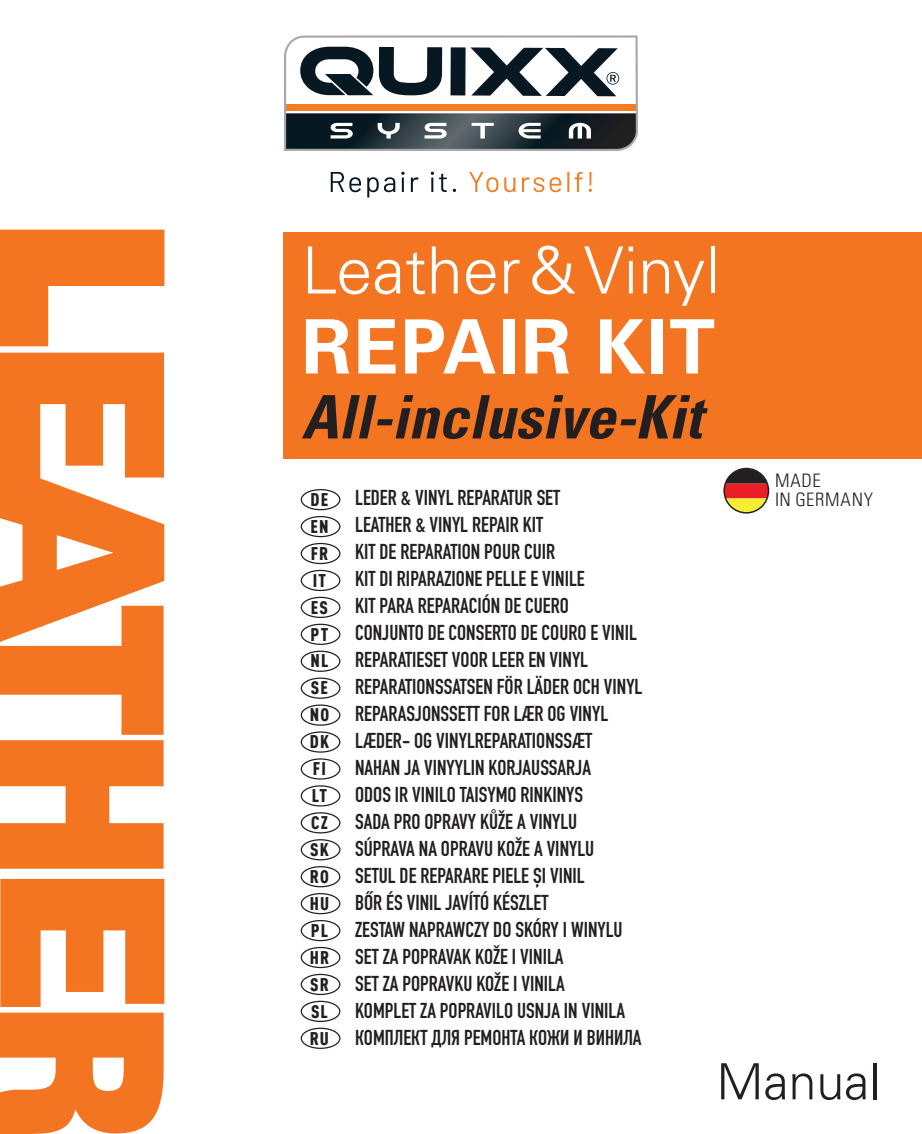
<style>
.page{position:relative;width:922px;height:1134px;background:#fff}
.page>*{position:absolute;margin:0;border:0;box-sizing:border-box;transform-origin:0 0}
.t1{font:700 75px "Univers LT Std";letter-spacing:.02em;color:#fff}
.t2{font:300 65px "Univers LT Std";color:#fff}
.t3{font:italic 700 condensed 60px "Univers LT Std";color:#231f20}
.t4{font:300 50px "Univers LT Std";color:#231f20}
.t5{font:700 21.25px/27px "DIN Condensed";color:#231f20}
.t6{font:21.25px/21.5px "Univers LT Std";color:#111416}
.t7{font:300 condensed 18.5px/18.5px "Univers LT Std";letter-spacing:.045em;color:#231f20}
.t8{font:900 18px/27px "DIN Cond";letter-spacing:.065em;color:#231f20}
</style>
<div class="page">
<div style="left:283px;top:232px;width:638px;height:227px;background:#f47521"></div>
<svg style="left:284px;top:35px;width:354px;height:116px"></svg>
<svg style="left:330px;top:172px;width:126px;height:25px"></svg>
<svg style="left:469px;top:172px;width:29px;height:20px"></svg>
<svg style="left:504px;top:177px;width:11px;height:15px"></svg>
<svg style="left:522px;top:177px;width:39px;height:15px"></svg>
<hr style="left:567px;top:172px;width:2px;height:20px;background:#f47d21">
<svg style="left:574px;top:172px;width:8px;height:20px"></svg>
<svg style="left:588px;top:172px;width:3px;height:20px"></svg>
<div style="left:300px;top:489px;width:40px;height:21px;border:1px solid #231f20;border-radius:50%"></div>
<div style="left:300px;top:516px;width:40px;height:21px;border:1px solid #231f20;border-radius:50%"></div>
<div style="left:300px;top:543px;width:40px;height:21px;border:1px solid #231f20;border-radius:50%"></div>
<div style="left:300px;top:570px;width:40px;height:21px;border:1px solid #231f20;border-radius:50%"></div>
<div style="left:300px;top:597px;width:40px;height:21px;border:1px solid #231f20;border-radius:50%"></div>
<div style="left:300px;top:624px;width:40px;height:21px;border:1px solid #231f20;border-radius:50%"></div>
<div style="left:300px;top:651px;width:40px;height:21px;border:1px solid #231f20;border-radius:50%"></div>
<div style="left:300px;top:677px;width:40px;height:22px;border:1px solid #231f20;border-radius:50%"></div>
<div style="left:300px;top:704px;width:40px;height:22px;border:1px solid #231f20;border-radius:50%"></div>
<div style="left:300px;top:731px;width:40px;height:22px;border:1px solid #231f20;border-radius:50%"></div>
<div style="left:300px;top:758px;width:40px;height:22px;border:1px solid #231f20;border-radius:50%"></div>
<div style="left:300px;top:785px;width:40px;height:21px;border:1px solid #231f20;border-radius:50%"></div>
<div style="left:300px;top:812px;width:40px;height:21px;border:1px solid #231f20;border-radius:50%"></div>
<div style="left:300px;top:839px;width:40px;height:21px;border:1px solid #231f20;border-radius:50%"></div>
<div style="left:300px;top:866px;width:40px;height:21px;border:1px solid #231f20;border-radius:50%"></div>
<div style="left:300px;top:893px;width:40px;height:21px;border:1px solid #231f20;border-radius:50%"></div>
<div style="left:300px;top:920px;width:40px;height:21px;border:1px solid #231f20;border-radius:50%"></div>
<div style="left:300px;top:947px;width:40px;height:21px;border:1px solid #231f20;border-radius:50%"></div>
<div style="left:300px;top:974px;width:40px;height:21px;border:1px solid #231f20;border-radius:50%"></div>
<div style="left:300px;top:1001px;width:40px;height:21px;border:1px solid #231f20;border-radius:50%"></div>
<div style="left:300px;top:1028px;width:40px;height:21px;border:1px solid #231f20;border-radius:50%"></div>
<svg style="left:0;top:230px;width:164px;height:116px"></svg>
<svg style="left:0;top:1013px;width:164px;height:121px"></svg>
<svg style="left:0;top:353px;width:164px;height:516px"></svg>
<svg style="left:0;top:879px;width:164px;height:128px"></svg>
<svg style="left:724px;top:469px;width:44px;height:44px"></svg>
<div style="left:723px;top:468px;width:46px;height:46px;border:1px solid #231f20;border-radius:50%"></div>
<h2 class="t2" style="left:301px;top:231px;width:420px">Leather&amp;Vinyl</h2>
<h1 class="t1" style="left:301px;top:303px;width:415px">REPAIR KIT</h1>
<h3 class="t3" style="left:301px;top:380px;width:402px">All-inclusive-Kit</h3>
<p class="t8" style="left:310px;top:485px;width:21px">DE<br>EN<br>FR<br>IT<br>ES<br>PT<br>NL<br>SE<br>NO<br>DK<br>FI<br>LT<br>CZ<br>SK<br>RO<br>HU<br>PL<br>HR<br>SR<br>SL<br>RU</p>
<p class="t5" style="left:355px;top:484px;width:289px">LEDER &amp; VINYL REPARATUR SET<br>LEATHER &amp; VINYL REPAIR KIT<br>KIT DE REPARATION POUR CUIR<br>KIT DI RIPARAZIONE PELLE E VINILE<br>KIT PARA REPARACIÓN DE CUERO<br>CONJUNTO DE CONSERTO DE COURO E VINIL<br>REPARATIESET VOOR LEER EN VINYL<br>REPARATIONSSATSEN FÖR LÄDER OCH VINYL<br>REPARASJONSSETT FOR LÆR OG VINYL<br>LÆDER- OG VINYLREPARATIONSSÆT<br>NAHAN JA VINYYLIN KORJAUSSARJA<br>ODOS IR VINILO TAISYMO RINKINYS<br>SADA PRO OPRAVY KŮŽE A VINYLU<br>SÚPRAVA NA OPRAVU KOŽE A VINYLU<br>SETUL DE REPARARE PIELE ȘI VINIL<br>BŐR ÉS VINIL JAVÍTÓ KÉSZLET<br>ZESTAW NAPRAWCZY DO SKÓRY I WINYLU<br>SET ZA POPRAVAK KOŽE I VINILA<br>SET ZA POPRAVKU KOŽE I VINILA<br>KOMPLET ZA POPRAVILO USNJA IN VINILA<br>КОМПЛЕКТ ДЛЯ РЕМОНТА КОЖИ И ВИНИЛА</p>
<p class="t6" style="left:776px;top:470px;width:111px">MADE IN<br>GERMANY</p>
<p class="t7" style="left:774px;top:471px;width:100px">MADE<br>IN GERMANY</p>
<h3 class="t4" style="left:716px;top:1051px;width:165px">Manual</h3>
</div>
